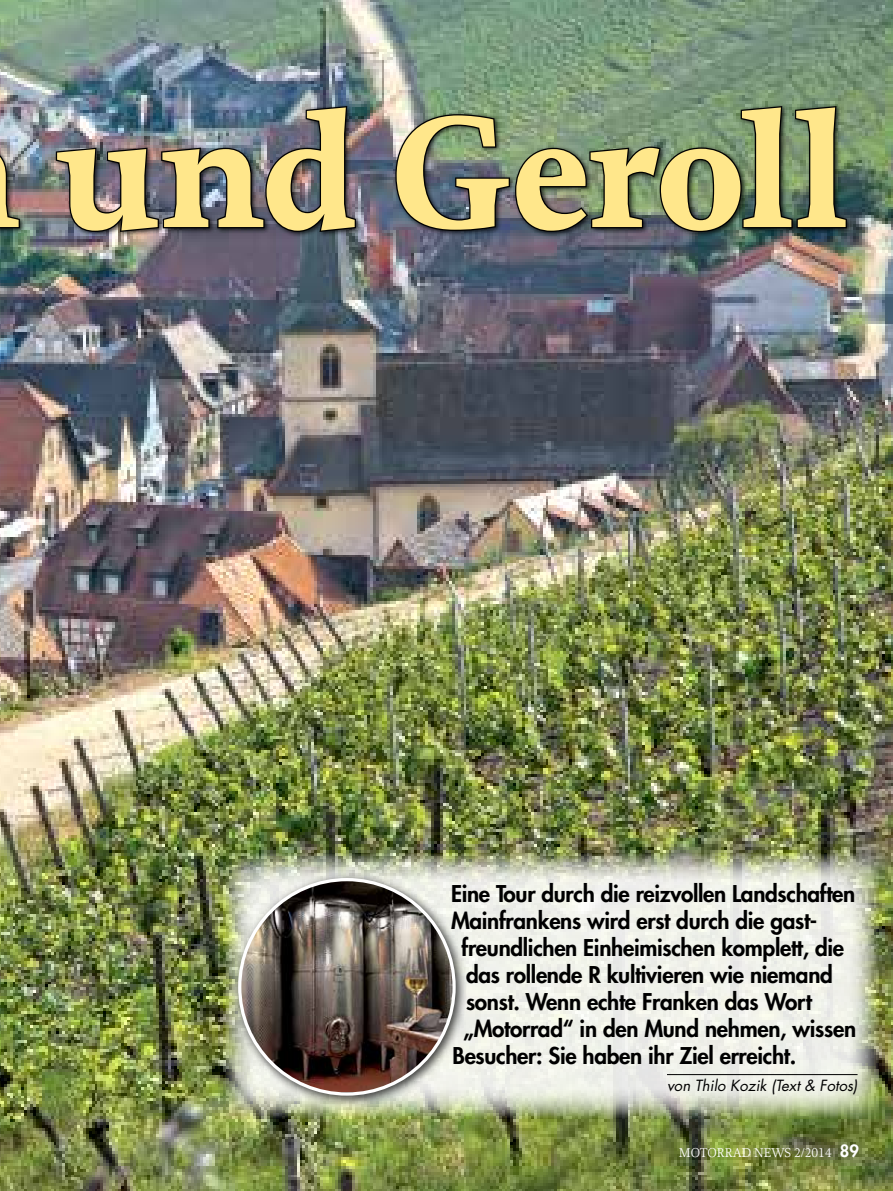
<style>
.page{position:relative;width:893px;height:1191px;background:#fff}
.page>*{position:absolute;margin:0;border:0;box-sizing:border-box;transform-origin:0 0}
.t1{font:700 166.5px "Proforma";letter-spacing:-.015em;color:#ffe78b}
.t2{font:800 22.5px "Futura Std";letter-spacing:-.015em;color:#000}
.t3{font:italic 15px "Futura Std";color:#000}
.t4{font:13.5px "Proforma";color:#fff}
.s1{font-family:"Futura Std";font-weight:800;font-size:16.5px}
</style>
<div class="page">
<img style="left:0;top:0;width:893px;height:1191px">
<div style="left:0;top:100px;width:853px;height:162px;background:#000;opacity:.75"></div>
<svg style="left:0;top:146px;width:21px;height:83px;background:#615b5b"></svg>
<img style="left:55px;top:105px;width:302px;height:128px">
<img style="left:394px;top:105px;width:454px;height:128px">
<svg style="left:225px;top:853px;width:653px;height:264px;background:#dde0d2"></svg>
<hr style="left:667px;top:1074px;width:190px;height:1px;background:#000">
<div style="left:232px;top:872px;width:236px;height:235px;background:#000;opacity:.75"></div>
<img style="left:240px;top:879px;width:214px;height:213px">
<h1 class="t1" style="left:55px;top:67px;width:795px">und Geroll</h1>
<p class="t2" style="left:451px;top:879px;width:406px">Eine Tour durch die reizvollen Landschaften</p>
<p class="t2" style="left:451px;top:906px;width:368px">Mainfrankens wird erst durch die gast-</p>
<p class="t2" style="left:461px;top:933px;width:384px">freundlichen Einheimischen komplett, die</p>
<p class="t2" style="left:466px;top:960px;width:368px">das rollende R kultivieren wie niemand</p>
<p class="t2" style="left:466px;top:987px;width:347px">sonst. Wenn echte Franken das Wort</p>
<p class="t2" style="left:463px;top:1014px;width:395px">„Motorrad“ in den Mund nehmen, wissen</p>
<p class="t2" style="left:452px;top:1041px;width:345px">Besucher: Sie haben ihr Ziel erreicht.</p>
<p class="t3" style="left:667px;top:1076px;width:192px">von Thilo Kozik (Text &amp; Fotos)</p>
<p class="t4" style="left:679px;top:1144px;width:182px">MOTORRAD NEWS 2/2014 <span class="s1">89</span></p>
</div>
